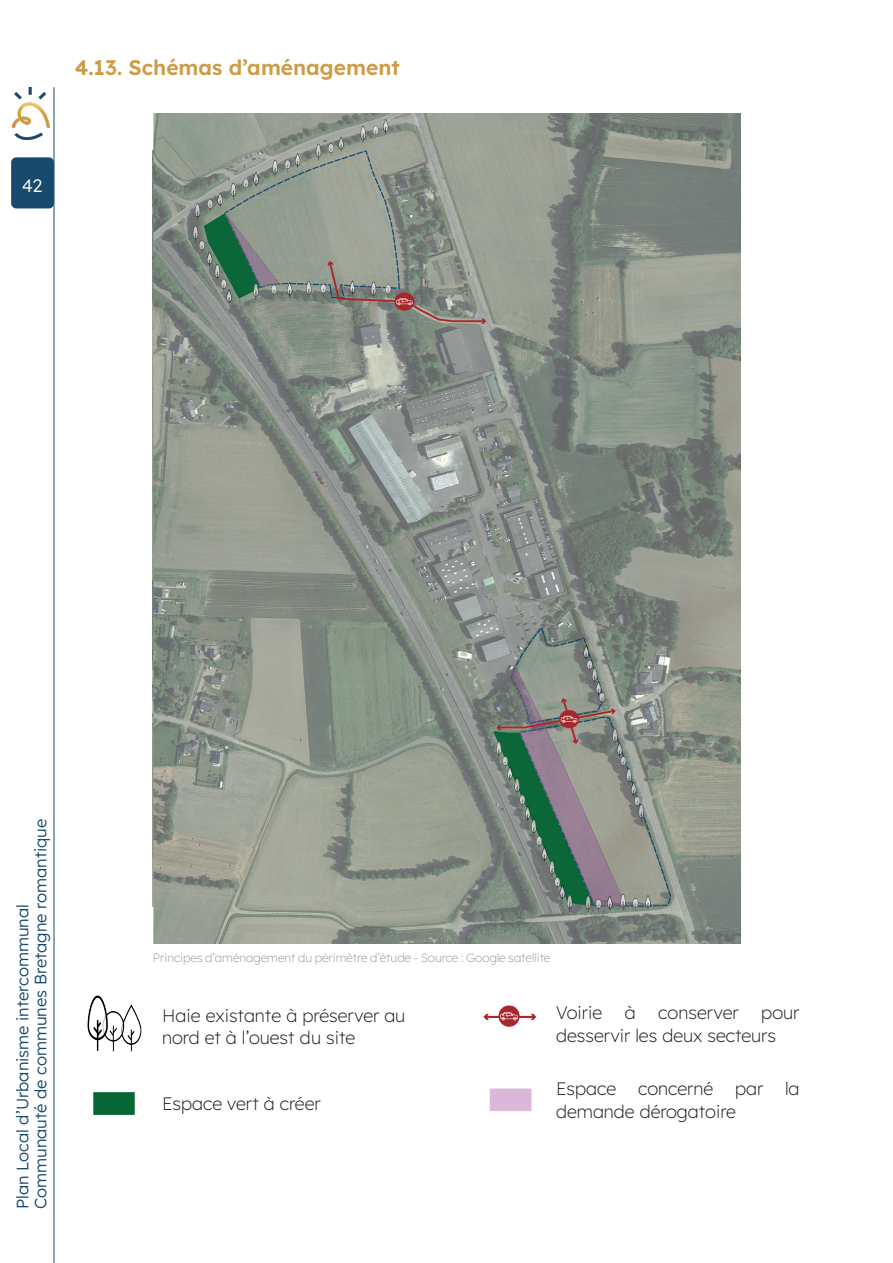
<style>
.page{position:relative;width:893px;height:1263px;background:#fff}
.page>*{position:absolute;margin:0;border:0;box-sizing:border-box;transform-origin:0 0}
.Titre_2{font:600 21px "Lexend Deca";color:#cf9c46}
.Corps_de_texte{font:200 18px/22.5px "Lexend Deca";color:#231f20}
.t1{font:300 18px "Lexend Deca";color:#fff}
.t2{font:300 16.5px/18px "Lexend Deca";color:#194a6d}
.Légende{font:200 12px "Lexend Deca";color:#9b9d91}
</style>
<div class="page">
<div style="left:11px;top:157px;width:43px;height:51px;background:#194a6d;border-radius:5px"></div>
<hr style="left:54px;top:87px;width:1px;height:1176px;background:#194a6d">
<img style="left:13px;top:87px;width:36px;height:52px">
<img style="left:483px;top:1005px;width:53px;height:22px">
<img style="left:153px;top:114px;width:587px;height:829px">
<img style="left:87px;top:995px;width:55px;height:57px">
<img style="left:93px;top:1092px;width:42px;height:23px">
<img style="left:489px;top:1088px;width:43px;height:24px">
<p class="Titre_2" style="left:75px;top:52px;width:326px">4.13. Schémas d’aménagement</p>
<p class="t1" style="left:22px;top:172px;width:22px">42</p>
<p class="t2" style="left:13px;top:1209px;width:391px;rotate:-90deg">Plan Local d’Urbanisme intercommunal<br>Communauté de communes Bretagne romantique</p>
<p class="Légende" style="left:153px;top:949px;width:399px">Principes d’aménagement du périmètre d’étude - Source : Google satellite</p>
<p class="Corps_de_texte" style="left:162px;top:1003px;width:245px">Haie existante à préserver au nord et à l’ouest du site</p>
<p class="Corps_de_texte" style="left:556px;top:1000px;width:47px">Voirie</p>
<p class="Corps_de_texte" style="left:625px;top:1000px;width:12px">à</p>
<p class="Corps_de_texte" style="left:658px;top:1000px;width:82px">conserver</p>
<p class="Corps_de_texte" style="left:556px;top:1000px;width:245px;text-indent:205px">pour desservir les deux secteurs</p>
<p class="Corps_de_texte" style="left:162px;top:1091px;width:160px">Espace vert à créer</p>
<p class="Corps_de_texte" style="left:556px;top:1076px;width:245px">Espace concerné par la demande dérogatoire</p>
</div>
